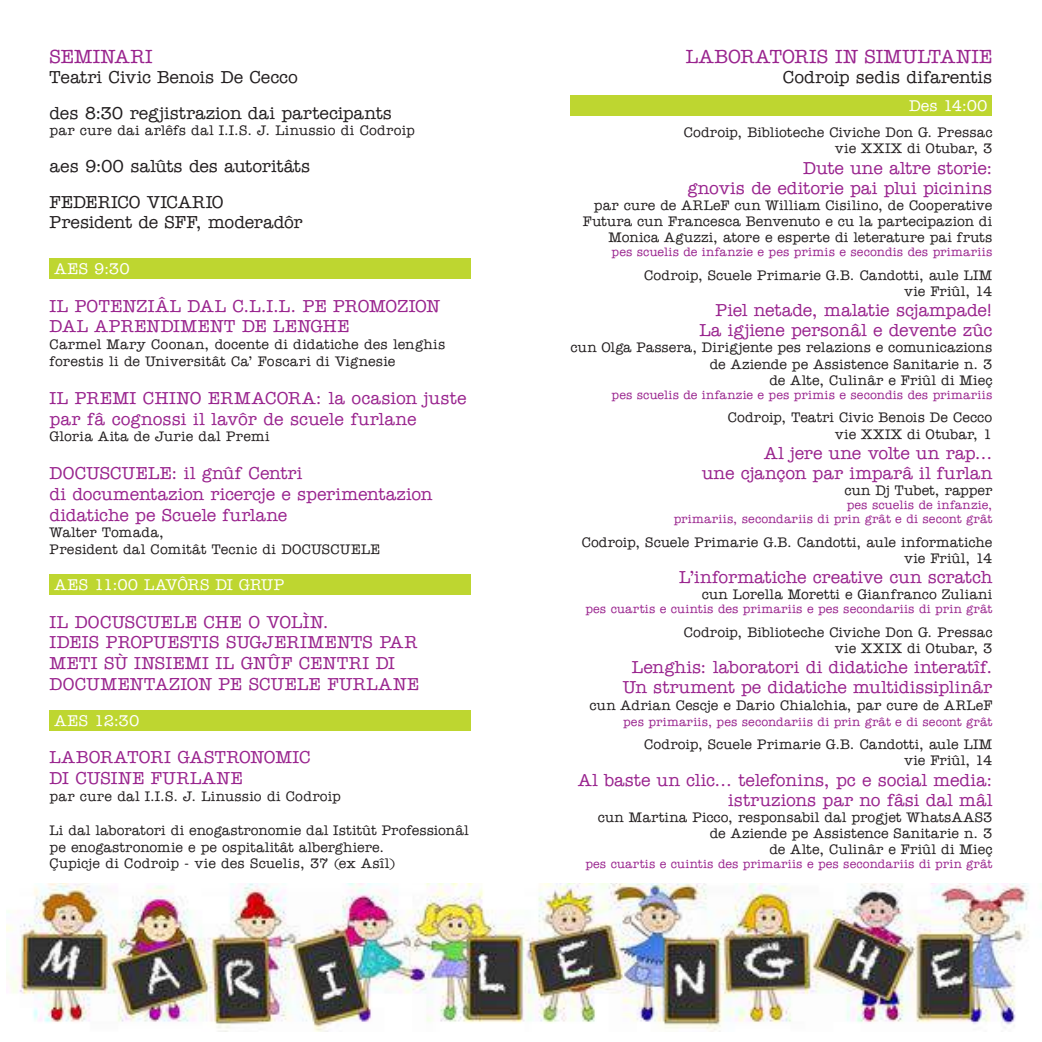
<style>
.page{position:relative;width:1042px;height:1042px;background:#fff}
.page>*{position:absolute;margin:0;border:0;box-sizing:border-box;transform-origin:0 0}
.t1{font:500 19.25px "American Typewriter Std";letter-spacing:.02em;color:#99248e}
.t2{font:500 17.5px/20.1px "American Typewriter Std";letter-spacing:.005em;color:#99248e;text-align:right}
.t3{font:500 17.5px/36.2px "American Typewriter Std";letter-spacing:-.005em;color:#231f20}
.t4{font:500 17.5px/20.8px "American Typewriter Std";letter-spacing:.025em;color:#99248e}
.t5{font:500 15.75px "American Typewriter Std";color:#fff}
.t6{font:500 14px/16.1px "American Typewriter Std";letter-spacing:.015em;color:#231f20;text-align:right}
.t7{font:500 12.25px/14.2px "American Typewriter Std";letter-spacing:.02em;color:#99248e;text-align:right}
</style>
<div class="page">
<img style="left:6px;top:883px;width:1036px;height:148px">
<div style="left:570px;top:95px;width:422px;height:21px;background:#bed630"></div>
<div style="left:50px;top:258px;width:421px;height:21px;background:#bed630"></div>
<div style="left:50px;top:574px;width:421px;height:21px;background:#bed630"></div>
<div style="left:50px;top:710px;width:421px;height:20px;background:#bed630"></div>
<h1 class="t1" style="left:50px;top:46px;width:104px">SEMINARI</h1>
<p class="t3" style="left:50px;top:59px;width:344px">Teatri Civic Benois De Cecco<br>des 8:30 regjistrazion dai partecipants</p>
<p class="t6" style="left:50px;top:123px;width:367px">par cure dai arlêfs dal I.I.S. J. Linussio di Codroip</p>
<p class="t3" style="left:50px;top:148px;width:262px">aes 9:00 salûts des autoritâts<br>FEDERICO VICARIO</p>
<p class="t3" style="left:50px;top:204px;width:254px">President de SFF, moderadôr</p>
<p class="t5" style="left:55px;top:260px;width:77px">AES 9:30</p>
<p class="t2" style="left:50px;top:295px;width:392px;line-height:20.8px;text-align:left">IL POTENZIÂL DAL C.L.I.L. PE PROMOZION<br>DAL APRENDIMENT DE LENGHE</p>
<p class="t6" style="left:50px;top:336px;width:397px;line-height:16.8px;text-align:left">Carmel Mary Coonan, docente di didatiche des lenghis forestis li de Universitât Ca’ Foscari di Vignesie</p>
<p class="t2" style="left:50px;top:388px;width:418px;line-height:20.8px;text-align:left">IL PREMI CHINO ERMACORA: la ocasion juste par fâ cognossi il lavôr de scuele furlane</p>
<p class="t6" style="left:50px;top:429px;width:221px">Gloria Aita de Jurie dal Premi</p>
<p class="t2" style="left:50px;top:463px;width:384px;line-height:20.8px;text-align:left">DOCUSCUELE: il gnûf Centri<br>di documentazion ricercje e sperimentazion didatiche pe Scuele furlane</p>
<p class="t6" style="left:50px;top:524px;width:332px;line-height:16.8px;text-align:left">Walter Tomada,<br>President dal Comitât Tecnic di DOCUSCUELE</p>
<p class="t5" style="left:55px;top:576px;width:231px">AES 11:00 LAVÔRS DI GRUP</p>
<p class="t4" style="left:50px;top:611px;width:371px">IL DOCUSCUELE CHE O VOLÌN.<br>IDEIS PROPUESTIS SUGJERIMENTS PAR<br>METI SÙ INSIEMI IL GNÛF CENTRI DI<br>DOCUMENTAZION PE SCUELE FURLANE</p>
<p class="t5" style="left:55px;top:712px;width:86px">AES 12:30</p>
<p class="t4" style="left:50px;top:747px;width:262px">LABORATORI GASTRONOMIC<br>DI CUSINE FURLANE</p>
<p class="t6" style="left:50px;top:788px;width:293px">par cure dal I.I.S. J. Linussio di Codroip</p>
<p class="t6" style="left:50px;top:822px;width:420px;line-height:16.8px;text-align:left">Li dal laboratori di enogastronomie dal Istitût Professionâl pe enogastronomie e pe ospitalitât alberghiere.<br>Çupicje di Codroip - vie des Scuelis, 37 (ex Asîl)</p>
<h1 class="t1" style="left:686px;top:46px;width:308px">LABORATORIS IN SIMULTANIE</h1>
<p class="t3" style="left:783px;top:59px;width:211px">Codroip sedis difarentis</p>
<p class="t5" style="left:909px;top:97px;width:80px">Des 14:00</p>
<p class="t6" style="left:684px;top:125px;width:310px">Codroip, Biblioteche Civiche Don G. Pressac vie XXIX di Otubar, 3</p>
<p class="t2" style="left:687px;top:158px;width:306px">Dute une altre storie:<br>gnovis de editorie pai plui picinins</p>
<p class="t6" style="left:583px;top:197px;width:411px">par cure de ARLeF cun William Cisilino, de Cooperative<br>Futura cun Francesca Benvenuto e cu la partecipazion di<br>Monica Aguzzi, atore e esperte di leterature pai fruts</p>
<p class="t7" style="left:611px;top:245px;width:382px">pes scuelis de infanzie e pes primis e secondis des primariis</p>
<p class="t6" style="left:644px;top:267px;width:349px">Codroip, Scuele Primarie G.B. Candotti, aule LIM vie Friûl, 14</p>
<p class="t2" style="left:699px;top:300px;width:294px">Piel netade, malatie scjampade!<br>La igjiene personâl e devente zûc</p>
<p class="t6" style="left:570px;top:340px;width:423px">cun Olga Passera, Dirigjente pes relazions e comunicazions de Aziende pe Assistence Sanitarie n. 3<br>de Alte, Culinâr e Friûl di Mieç</p>
<p class="t7" style="left:611px;top:388px;width:382px">pes scuelis de infanzie e pes primis e secondis des primariis</p>
<p class="t6" style="left:728px;top:410px;width:266px">Codroip, Teatri Civic Benois De Cecco vie XXIX di Otubar, 1</p>
<p class="t2" style="left:702px;top:443px;width:292px">Al jere une volte un rap…<br>une cjançon par imparâ il furlan</p>
<p class="t6" style="left:844px;top:482px;width:149px">cun Dj Tubet, rapper</p>
<p class="t7" style="left:674px;top:498px;width:320px">pes scuelis de infanzie,<br>primariis, secondariis di prin grât e di secont grât</p>
<p class="t6" style="left:582px;top:534px;width:412px">Codroip, Scuele Primarie G.B. Candotti, aule informatiche vie Friûl, 14</p>
<p class="t2" style="left:679px;top:567px;width:315px">L’informatiche creative cun scratch</p>
<p class="t6" style="left:702px;top:587px;width:292px">cun Lorella Moretti e Gianfranco Zuliani</p>
<p class="t7" style="left:585px;top:602px;width:408px">pes cuartis e cuintis des primariis e pes secondariis di prin grât</p>
<p class="t6" style="left:684px;top:624px;width:310px">Codroip, Biblioteche Civiche Don G. Pressac vie XXIX di Otubar, 3</p>
<p class="t2" style="left:623px;top:657px;width:370px;text-align:center">Lenghis: laboratori di didatiche interatîf.<br>Un strument pe didatiche multidissiplinâr</p>
<p class="t6" style="left:589px;top:697px;width:404px">cun Adrian Cescje e Dario Chialchia, par cure de ARLeF</p>
<p class="t7" style="left:623px;top:715px;width:371px">pes primariis, pes secondariis di prin grât e di secont grât</p>
<p class="t6" style="left:644px;top:737px;width:349px">Codroip, Scuele Primarie G.B. Candotti, aule LIM vie Friûl, 14</p>
<p class="t2" style="left:578px;top:770px;width:416px">Al baste un clic… telefonins, pc e social media: istruzions par no fâsi dal mâl</p>
<p class="t6" style="left:598px;top:809px;width:396px">cun Martina Picco, responsabil dal progjet WhatsAAS3 de Aziende pe Assistence Sanitarie n. 3<br>de Alte, Culinâr e Friûl di Mieç</p>
<p class="t7" style="left:585px;top:857px;width:408px">pes cuartis e cuintis des primariis e pes secondariis di prin grât</p>
</div>
